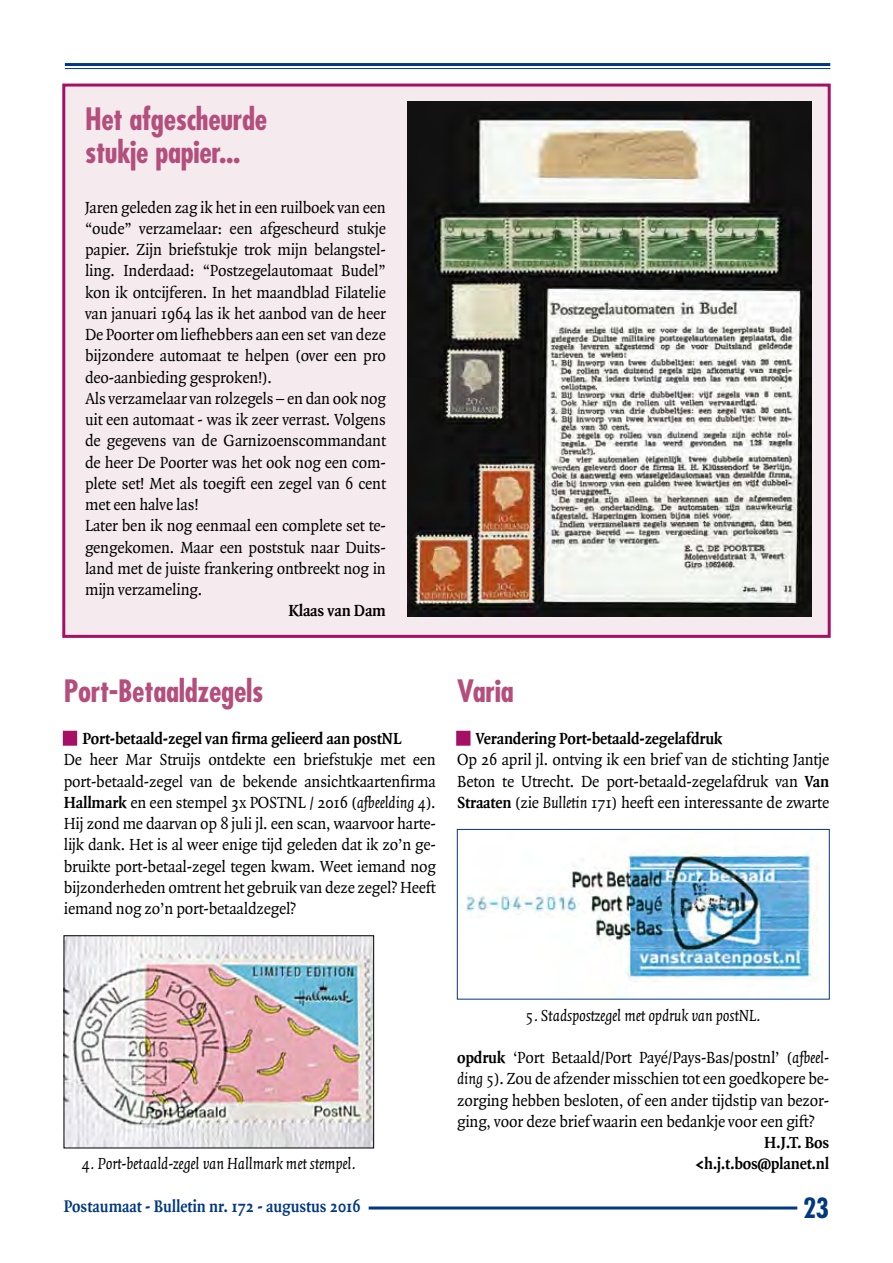
<style>
.page{position:relative;width:893px;height:1263px;background:#fff}
.page>*{position:absolute;margin:0;border:0;box-sizing:border-box;transform-origin:0 0}
.t1{font:700 condensed 30px/33px "Futura";letter-spacing:-.01em;color:#b44e7c}
.t2{font:700 condensed 27px "Futura";color:#003882}
.t3{font:700 18px "Quadraat";color:#003882;scale:.9 1}
.t4{font:17.25px/21.3px "Quadraat";letter-spacing:-.01em;color:#000;scale:.95 1}
.t5{font:italic 17.25px "Quadraat";letter-spacing:-.01em;color:#000;scale:.95 1}
.t6{font:700 17.25px/21.3px "Quadraat";letter-spacing:-.01em;color:#000;text-align:right;scale:.95 1}
.s1{color:#a51064}
.s2{font-weight:700}
.s3{font-style:italic}
</style>
<div class="page">
<hr style="left:369px;top:1206px;width:428px;height:3px;background:#003882">
<hr style="left:65px;top:63px;width:765px;height:3px;background:#003882">
<hr style="left:65px;top:68px;width:765px;height:1px;background:#003882">
<div style="left:64px;top:85px;width:765px;height:551px;background:#f5eaee"></div>
<div style="left:62px;top:84px;width:769px;height:554px;border:3px solid #a51064"></div>
<img style="left:407px;top:101px;width:404px;height:516px">
<div style="left:63px;top:731px;width:14px;height:15px;border:3px solid #a51064"></div>
<img style="left:66px;top:937px;width:306px;height:209px">
<div style="left:64px;top:935px;width:310px;height:213px;border:1px solid #000"></div>
<img style="left:466px;top:850px;width:352px;height:132px">
<div style="left:457px;top:829px;width:372px;height:170px;border:1px solid #003882"></div>
<div style="left:456px;top:731px;width:14px;height:15px;border:3px solid #a51064"></div>
<h1 class="t1" style="left:85px;top:102px;width:184px">Het afgescheurde stukje papier...</h1>
<p class="t4" style="left:85px;top:197px;width:318px">Jaren geleden zag ik het in een ruilboek van een “oude” verzamelaar: een afgescheurd stukje papier. Zijn briefstukje trok mijn belangstel&shy;ling. Inderdaad: “Postzegelautomaat Budel” kon ik ontcijferen. In het maandblad Filatelie van januari 1964 las ik het aanbod van de heer De Poorter om liefhebbers aan een set van deze bijzondere automaat te helpen (over een pro deo-aanbieding gesproken!).<br>Als verzamelaar van rolzegels – en dan ook nog uit een automaat - was ik zeer verrast. Volgens de gegevens van de Garnizoenscommandant de heer De Poorter was het ook nog een com&shy;plete set! Met als toegift een zegel van 6 cent met een halve las!<br>Later ben ik nog eenmaal een complete set te&shy;gengekomen. Maar een poststuk naar Duits&shy;land met de juiste frankering ontbreekt nog in mijn verzameling.</p>
<p class="t6" style="left:288px;top:601px;width:104px">Klaas van Dam</p>
<h1 class="t1" style="left:64px;top:674px;width:201px">Port-Betaaldzegels</h1>
<p class="t4" style="left:64px;top:728px;width:393px"><span class="s1">■</span> <span class="s2">Port-betaald-zegel van firma gelieerd aan postNL<br></span>De heer Mar Struijs ontdekte een briefstukje met een port-betaald-zegel van de bekende ansichtkaartenfirma <span class="s2">Hallmark</span> en een stempel 3x POSTNL / 2016 (<span class="s3">afbeelding 4</span>).<br>Hij zond me daarvan op 8 juli jl. een scan, waarvoor harte&shy;lijk dank. Het is al weer enige tijd geleden dat ik zo’n ge&shy;bruikte port-betaal-zegel tegen kwam. Weet iemand nog bijzonderheden omtrent het gebruik van deze zegel? Heeft iemand nog zo’n port-betaaldzegel?</p>
<h1 class="t1" style="left:457px;top:674px;width:58px">Varia</h1>
<p class="t4" style="left:457px;top:728px;width:393px"><span class="s1">■</span> <span class="s2">Verandering Port-betaald-zegelafdruk<br></span>Op 26 april jl. ontving ik een brief van de stichting Jantje Beton te Utrecht. De port-betaald-zegelafdruk van <span class="s2">Van Straaten</span> (zie <span class="s3">Bulletin</span> 171) heeft een interessante de zwarte</p>
<p class="t5" style="left:82px;top:1155px;width:290px">4. Port-betaald-zegel van Hallmark met stempel.</p>
<p class="t5" style="left:526px;top:1006px;width:249px">5. Stadspostzegel met opdruk van postNL.</p>
<p class="t4" style="left:457px;top:1047px;width:393px;text-align:justify"><span class="s2">opdruk</span> ‘Port Betaald/Port Payé/Pays-Bas/postnl’ (<span class="s3">afbeel&shy;ding 5</span>). Zou de afzender misschien tot een goedkopere be&shy;zorging hebben besloten, of een ander tijdstip van bezor&shy;ging, voor deze brief waarin een bedankje voor een gift?</p>
<p class="t6" style="left:695px;top:1132px;width:143px">H.J.T. Bos &lt;h.j.t.bos@planet.nl</p>
<p class="t3" style="left:64px;top:1197px;width:331px">Postaumaat - Bulletin nr. 172 - augustus 2016</p>
<h2 class="t2" style="left:803px;top:1190px;width:26px">23</h2>
</div>
